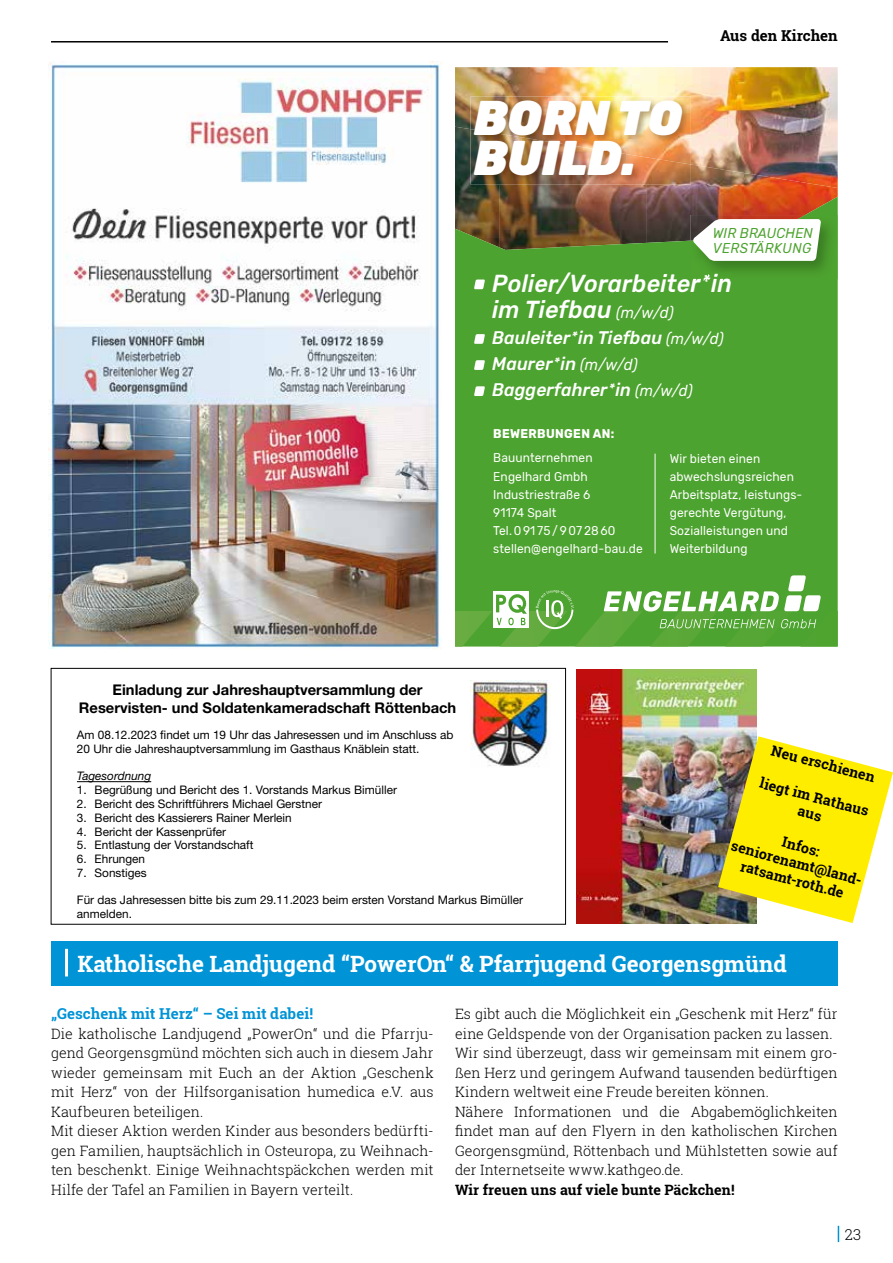
<style>
.page{position:relative;width:893px;height:1263px;background:#fff}
.page>*{position:absolute;margin:0;border:0;box-sizing:border-box;transform-origin:0 0}
.t1{font:italic 900 48.6px/40.3px "Rubik";color:#fff;scale:.95 1}
.t2{font:italic 500 24.45px/26.1px "Rubik";letter-spacing:.01em;color:#fff;scale:.95 1}
.t3{font:700 22.5px "Roboto Slab";color:#fff}
.t4{font:italic 500 18.15px/26.1px "Rubik";letter-spacing:.01em;color:#fff;scale:.95 1}
.t5{font:700 15px "Roboto Slab";letter-spacing:.005em;color:#0093d6}
.t6{font:700 15px "Roboto Slab";color:#000}
.t7{font:300 15px "Roboto Slab";color:#000}
.t8{font:700 14.7px/17.7px "Helvetica Neue";color:#000;text-align:center}
.t9{font:300 14.25px/19.5px "Roboto Slab";color:#000}
.t10{font:700 14.25px/17.1px "Roboto Slab";color:#000;text-align:center}
.t11{font:italic 14.25px/15.8px "Rubik";letter-spacing:.01em;color:#4da32f;scale:.95 1}
.t12{font:12.6px/18.1px "Rubik";letter-spacing:.01em;color:#fff;scale:.95 1}
.t13{font:700 12.6px "Rubik";letter-spacing:.03em;color:#fff;scale:.95 1}
.t14{font:11.85px/13.8px "Helvetica Neue";color:#000}
.t15{font:italic 11.85px "Helvetica Neue";color:#000}
.s1{font-weight:400;font-size:15.75px}
</style>
<div class="page">
<svg style="left:838px;top:1226px;width:1px;height:16px"></svg>
<hr style="left:51px;top:41px;width:617px;height:2px;background:#000">
<img style="left:49px;top:61px;width:393px;height:588px">
<img style="left:455px;top:67px;width:383px;height:106px">
<img style="left:455px;top:127px;width:44px;height:70px">
<img style="left:646px;top:164px;width:98px;height:33px">
<img style="left:499px;top:185px;width:147px;height:12px">
<img style="left:744px;top:173px;width:94px;height:24px">
<svg style="left:455px;top:197px;width:383px;height:378px;background:#50992f"></svg>
<svg style="left:474px;top:279px;width:11px;height:10px"></svg>
<svg style="left:474px;top:334px;width:11px;height:10px"></svg>
<svg style="left:474px;top:360px;width:11px;height:10px"></svg>
<svg style="left:474px;top:386px;width:11px;height:10px"></svg>
<img style="left:470px;top:97px;width:221px;height:32px">
<img style="left:470px;top:129px;width:221px;height:56px">
<img style="left:690px;top:215px;width:147px;height:64px">
<img style="left:690px;top:272px;width:42px;height:7px">
<svg style="left:693px;top:219px;width:128px;height:42px"></svg>
<hr style="left:655px;top:454px;width:1px;height:99px;background:#fff">
<svg style="left:455px;top:575px;width:383px;height:72px;background:#6db252"></svg>
<hr style="left:77px;top:781px;width:74px;height:1px;background:#000">
<img style="left:470px;top:681px;width:80px;height:86px">
<div style="left:51px;top:668px;width:515px;height:257px;border:1px solid #000"></div>
<div style="left:51px;top:941px;width:787px;height:45px;background:#0093d6"></div>
<hr style="left:65px;top:949px;width:3px;height:27px;background:#fff">
<img style="left:576px;top:669px;width:181px;height:254px">
<svg style="left:718px;top:736px;width:175px;height:187px"></svg>
<h1 class="t1" style="left:474px;top:99px;width:220px">BORN TO<br>BUILD.</h1>
<p class="t6" style="left:720px;top:25px;width:119px">Aus den Kirchen</p>
<p class="t11" style="left:713px;top:225px;width:107px">WIR BRAUCHEN<br>VERSTÄRKUNG</p>
<h2 class="t2" style="left:492px;top:271px;width:254px">Polier/Vorarbeiter*in im Tiefbau <span class="s1">(m/w/d)</span></h2>
<p class="t4" style="left:492px;top:325px;width:245px">Bauleiter*in Tiefbau <span class="s1">(m/w/d)<br></span>Maurer*in <span class="s1">(m/w/d)<br></span>Baggerfahrer*in <span class="s1">(m/w/d)</span></p>
<p class="t13" style="left:493px;top:426px;width:129px">BEWERBUNGEN AN:</p>
<p class="t12" style="left:493px;top:449px;width:159px">Bauunternehmen<br>Engelhard Gmbh<br>Industriestraße 6<br>91174 Spalt<br>Tel. 0 91 75 / 9 07 28 60 stellen@engelhard-bau.de</p>
<p class="t12" style="left:670px;top:449px;width:141px">Wir bieten einen abwechslungsreichen<br>Arbeitsplatz, leistungs&shy;gerechte Vergütung,<br>Sozial leistungen und<br>Weiterbildung</p>
<p class="t8" style="left:79px;top:681px;width:379px">Einladung zur Jahreshauptversammlung der<br>Reservisten- und Soldatenkameradschaft Röttenbach</p>
<p class="t14" style="left:77px;top:729px;width:378px">Am 08.12.2023 Þndet um 19 Uhr das Jahresessen und im Anschluss ab<br>20 Uhr die Jahreshauptversammlung im Gasthaus Knäblein statt.</p>
<p class="t15" style="left:77px;top:768px;width:76px">Tagesordnung</p>
<p class="t14" style="left:77px;top:784px;width:321px">1. Begrüßung und Bericht des 1. Vorstands Markus Bimüller</p>
<p class="t14" style="left:77px;top:797px;width:246px">2. Bericht des Schriftführers Michael Gerstner</p>
<p class="t14" style="left:77px;top:811px;width:216px">3. Bericht des Kassierers Rainer Merlein</p>
<p class="t14" style="left:77px;top:825px;width:151px">4. Bericht der Kassenprüfer</p>
<p class="t14" style="left:77px;top:839px;width:178px">5. Entlastung der Vorstandschaft</p>
<p class="t14" style="left:77px;top:853px;width:70px">6. Ehrungen</p>
<p class="t14" style="left:77px;top:866px;width:71px">7. Sonstiges</p>
<p class="t14" style="left:77px;top:894px;width:447px">Für das Jahresessen bitte bis zum 29.11.2023 beim ersten Vorstand Markus Bimüller anmelden.</p>
<p class="t10" style="left:774px;top:741px;width:108px;rotate:15deg">Neu erschienen</p>
<p class="t10" style="left:762px;top:774px;width:114px;rotate:15deg">liegt im Rathaus aus</p>
<p class="t10" style="left:738px;top:820px;width:138px;rotate:15deg">Infos: seniorenamt@land&shy;ratsamt-roth.de</p>
<h3 class="t3" style="left:77px;top:949px;width:711px">Katholische Landjugend “PowerOn“ &amp; Pfarrjugend Georgensgmünd</h3>
<p class="t5" style="left:51px;top:1004px;width:263px">„Geschenk mit Herz“ – Sei mit dabei!</p>
<p class="t9" style="left:51px;top:1024px;width:384px">Die katholische Landjugend „PowerOn“ und die Pfarrju&shy;gend Georgensgmünd möchten sich auch in diesem Jahr wieder gemeinsam mit Euch an der Aktion „Geschenk mit Herz“ von der Hilfsorganisation humedica e.V. aus Kaufbeuren beteiligen.<br>Mit dieser Aktion werden Kinder aus besonders bedürfti&shy;gen Familien, hauptsächlich in Osteuropa, zu Weihnach&shy;ten beschenkt. Einige Weihnachtspäckchen werden mit Hilfe der Tafel an Familien in Bayern verteilt.</p>
<p class="t9" style="left:455px;top:1004px;width:384px">Es gibt auch die Möglichkeit ein „Geschenk mit Herz“ für eine Geldspende von der Organisation packen zu lassen.<br>Wir sind überzeugt, dass wir gemeinsam mit einem gro&shy;ßen Herz und geringem Aufwand tausenden bedürftigen Kindern weltweit eine Freude bereiten können.<br>Nähere Informationen und die Abgabemöglichkeiten findet man auf den Flyern in den katholischen Kirchen Georgensgmünd, Röttenbach und Mühlstetten sowie auf der Internetseite www.kathgeo.de.</p>
<p class="t10" style="left:455px;top:1181px;width:281px">Wir freuen uns auf viele bunte Päckchen!</p>
<p class="t7" style="left:845px;top:1224px;width:18px">23</p>
</div>
